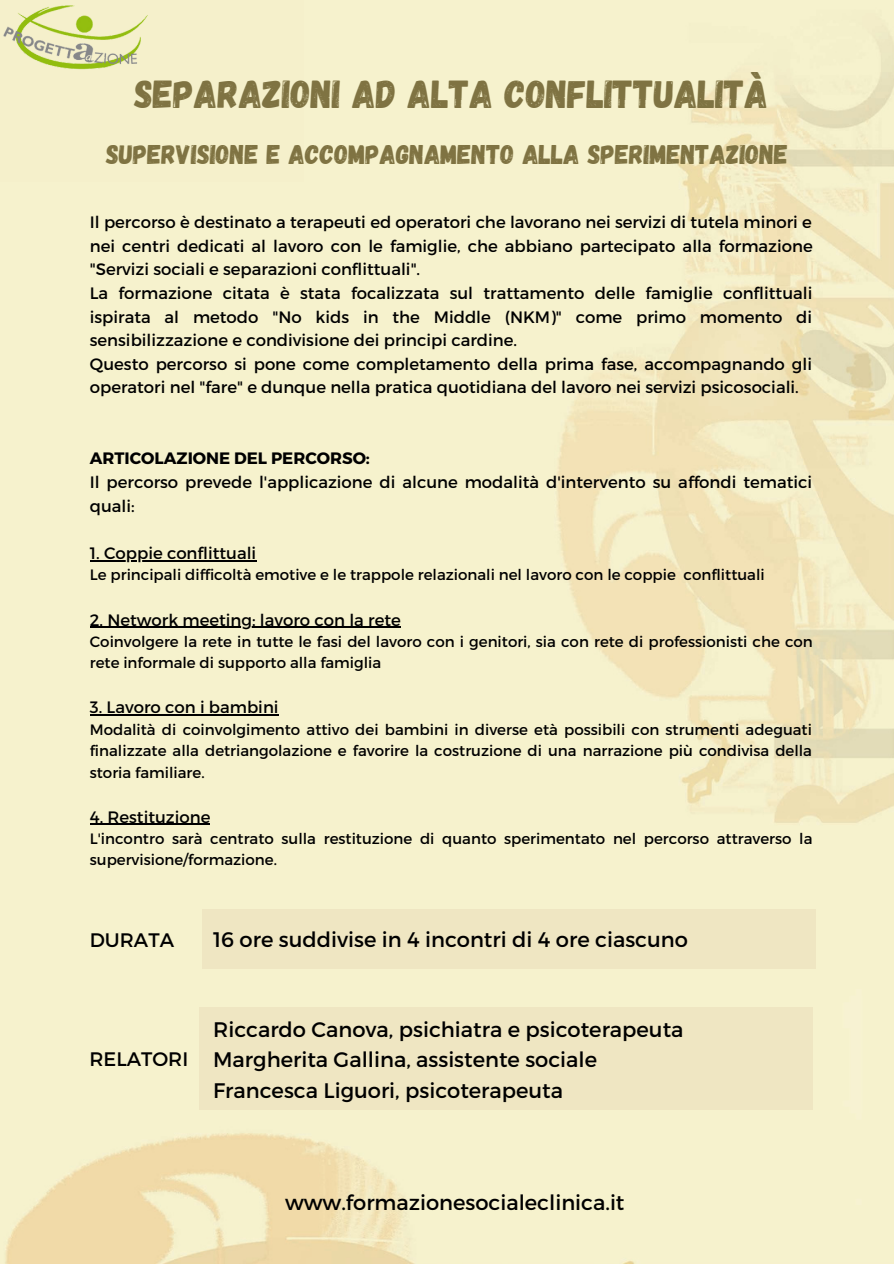
<style>
.page{position:relative;width:894px;height:1264px;background:#fff}
.page>*{position:absolute;margin:0;border:0;box-sizing:border-box;transform-origin:0 0}
.t1{font:39px "Gagalin";color:#7f7342}
.t2{font:27px "Gagalin";color:#7f7342}
.t3{font:21px "Montserrat";color:#000}
.t4{font:19.5px "Montserrat";color:#000}
.t5{font:16.5px/23.7px "Montserrat";color:#000;text-align:justify}
.t6{font:700 16.5px "Montserrat";color:#000}
.t7{font:15px/21.5px "Montserrat";color:#000}
</style>
<div class="page">
<img style="left:0;top:0;width:893px;height:1263px">
<div style="left:0;top:0;width:304px;height:181px;background:#f5f0cb"></div>
<div style="left:202px;top:909px;width:612px;height:59px;background:#efe6c2"></div>
<div style="left:200px;top:1007px;width:612px;height:103px;background:#efe6c2"></div>
<img style="left:3px;top:5px;width:145px;height:65px">
<hr style="left:90px;top:560px;width:166px;height:1px;background:#000">
<svg style="left:90px;top:626px;width:17px;height:1px"></svg>
<hr style="left:107px;top:626px;width:294px;height:1px;background:#000">
<svg style="left:90px;top:714px;width:16px;height:1px"></svg>
<hr style="left:106px;top:714px;width:172px;height:1px;background:#000">
<svg style="left:90px;top:823px;width:17px;height:2px"></svg>
<hr style="left:107px;top:823px;width:103px;height:2px;background:#000">
<p class="t1" style="left:134px;top:69px;width:635px">SEPARAZIONI AD ALTA CONFLITTUALITÀ</p>
<p class="t2" style="left:106px;top:137px;width:683px">SUPERVISIONE E ACCOMPAGNAMENTO ALLA SPERIMENTAZIONE</p>
<p class="t5" style="left:90px;top:209px;width:724px">Il percorso è destinato a terapeuti ed operatori che lavorano nei servizi di tutela minori e nei centri dedicati al lavoro con le famiglie, che abbiano partecipato alla formazione "Servizi sociali e separazioni conflittuali".</p>
<p class="t5" style="left:90px;top:280px;width:723px">La formazione citata è stata focalizzata sul trattamento delle famiglie conflittuali ispirata al metodo "No kids in the Middle (NKM)" come primo momento di sensibilizzazione e condivisione dei principi cardine.</p>
<p class="t5" style="left:90px;top:351px;width:723px">Questo percorso si pone come completamento della prima fase, accompagnando gli operatori nel "fare" e dunque nella pratica quotidiana del lavoro nei servizi psicosociali.</p>
<p class="t6" style="left:90px;top:448px;width:281px">ARTICOLAZIONE DEL PERCORSO:</p>
<p class="t5" style="left:90px;top:469px;width:723px">Il percorso prevede l'applicazione di alcune modalità d'intervento su affondi tematici quali:</p>
<p class="t5" style="left:90px;top:540px;width:168px">1. Coppie conflittuali</p>
<p class="t7" style="left:90px;top:563px;width:676px">Le principali difficoltà emotive e le trappole relazionali nel lavoro con le coppie conflittuali</p>
<p class="t5" style="left:90px;top:607px;width:312px">2. Network meeting: lavoro con la rete</p>
<p class="t7" style="left:90px;top:630px;width:724px">Coinvolgere la rete in tutte le fasi del lavoro con i genitori, sia con rete di professionisti che con rete informale di supporto alla famiglia</p>
<p class="t5" style="left:90px;top:694px;width:190px">3. Lavoro con i bambini</p>
<p class="t7" style="left:90px;top:718px;width:723px;text-align:justify">Modalità di coinvolgimento attivo dei bambini in diverse età possibili con strumenti adeguati finalizzate alla detriangolazione e favorire la costruzione di una narrazione più condivisa della storia familiare.</p>
<p class="t5" style="left:90px;top:804px;width:122px">4. Restituzione</p>
<p class="t7" style="left:90px;top:827px;width:724px">L'incontro sarà centrato sulla restituzione di quanto sperimentato nel percorso attraverso la supervisione/formazione.</p>
<p class="t4" style="left:90px;top:927px;width:86px">DURATA</p>
<p class="t3" style="left:213px;top:925px;width:476px">16 ore suddivise in 4 incontri di 4 ore ciascuno</p>
<p class="t4" style="left:89px;top:1046px;width:100px">RELATORI</p>
<p class="t3" style="left:213px;top:1015px;width:471px">Riccardo Canova, psichiatra e psicoterapeuta</p>
<p class="t3" style="left:213px;top:1046px;width:385px">Margherita Gallina, assistente sociale</p>
<p class="t3" style="left:213px;top:1076px;width:351px">Francesca Liguori, psicoterapeuta</p>
<p class="t3" style="left:285px;top:1189px;width:341px">www.formazionesocialeclinica.it</p>
</div>
